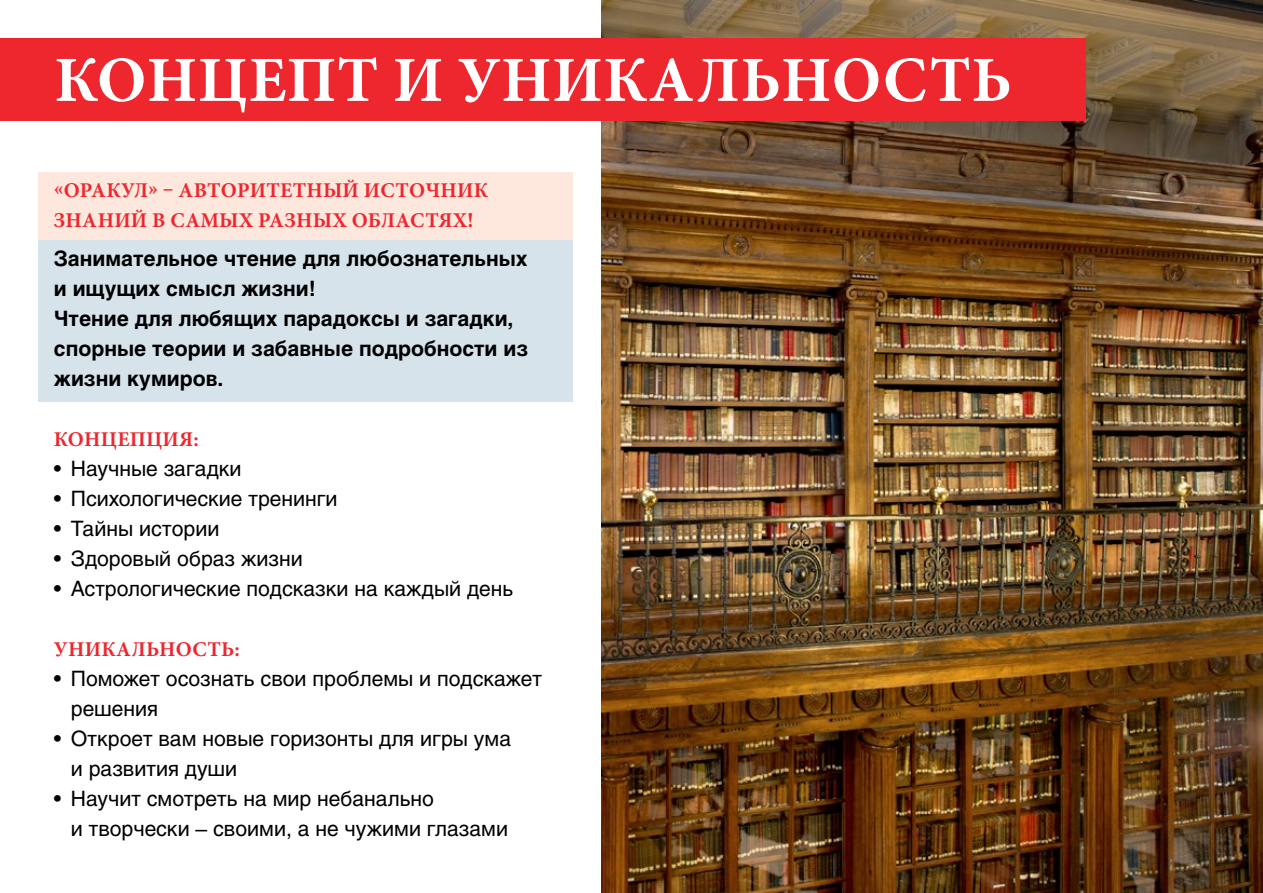
<style>
.page{position:relative;width:1263px;height:893px;background:#fff}
.page>*{position:absolute;margin:0;border:0;box-sizing:border-box;transform-origin:0 0}
.t1{font:700 64.5px "Minion Pro";letter-spacing:.01em;color:#fff}
.t2{font:21px/30px "Helios";color:#000}
.t3{font:700 21px/30px "Helios";color:#000}
.t4{font:700 21px/30px "Minion Pro";letter-spacing:.01em;color:#ee272f}
</style>
<div class="page">
<div style="left:38px;top:172px;width:535px;height:230px;background:#d7e3eb"></div>
<img style="left:602px;top:0;width:661px;height:893px">
<div style="left:0;top:38px;width:1085px;height:83px;background:#ee272f"></div>
<div style="left:38px;top:172px;width:535px;height:67px;background:#fee8de"></div>
<h1 class="t1" style="left:54px;top:35px;width:959px">КОНЦЕПТ И УНИКАЛЬНОСТЬ</h1>
<p class="t4" style="left:54px;top:175px;width:436px">«ОРАКУЛ» – АВТОРИТЕТНЫЙ ИСТОЧНИК<br>ЗНАНИЙ В САМЫХ РАЗНЫХ ОБЛАСТЯХ!</p>
<p class="t3" style="left:54px;top:243px;width:476px">Занимательное чтение для любознательных и ищущих смысл жизни!<br>Чтение для любящих парадоксы и загадки, спорные теории и забавные подробности из жизни кумиров.</p>
<p class="t4" style="left:54px;top:424px;width:146px">КОНЦЕПЦИЯ:</p>
<p class="t2" style="left:54px;top:453px;width:189px">• Научные загадки</p>
<p class="t2" style="left:54px;top:483px;width:285px">• Психологические тренинги</p>
<p class="t2" style="left:54px;top:513px;width:167px">• Тайны истории</p>
<p class="t2" style="left:54px;top:543px;width:250px">• Здоровый образ жизни</p>
<p class="t2" style="left:54px;top:573px;width:461px">• Астрологические подсказки на каждый день</p>
<p class="t4" style="left:54px;top:634px;width:187px">УНИКАЛЬНОСТЬ:</p>
<p class="t2" style="left:71px;top:663px;width:473px;text-indent:-17px">• Поможет осознать свои проблемы и подскажет решения</p>
<p class="t2" style="left:71px;top:723px;width:442px;text-indent:-17px">• Откроет вам новые горизонты для игры ума и развития души</p>
<p class="t2" style="left:71px;top:783px;width:439px;text-indent:-17px">• Научит смотреть на мир небанально<br>и творчески – своими, а не чужими глазами</p>
</div>
